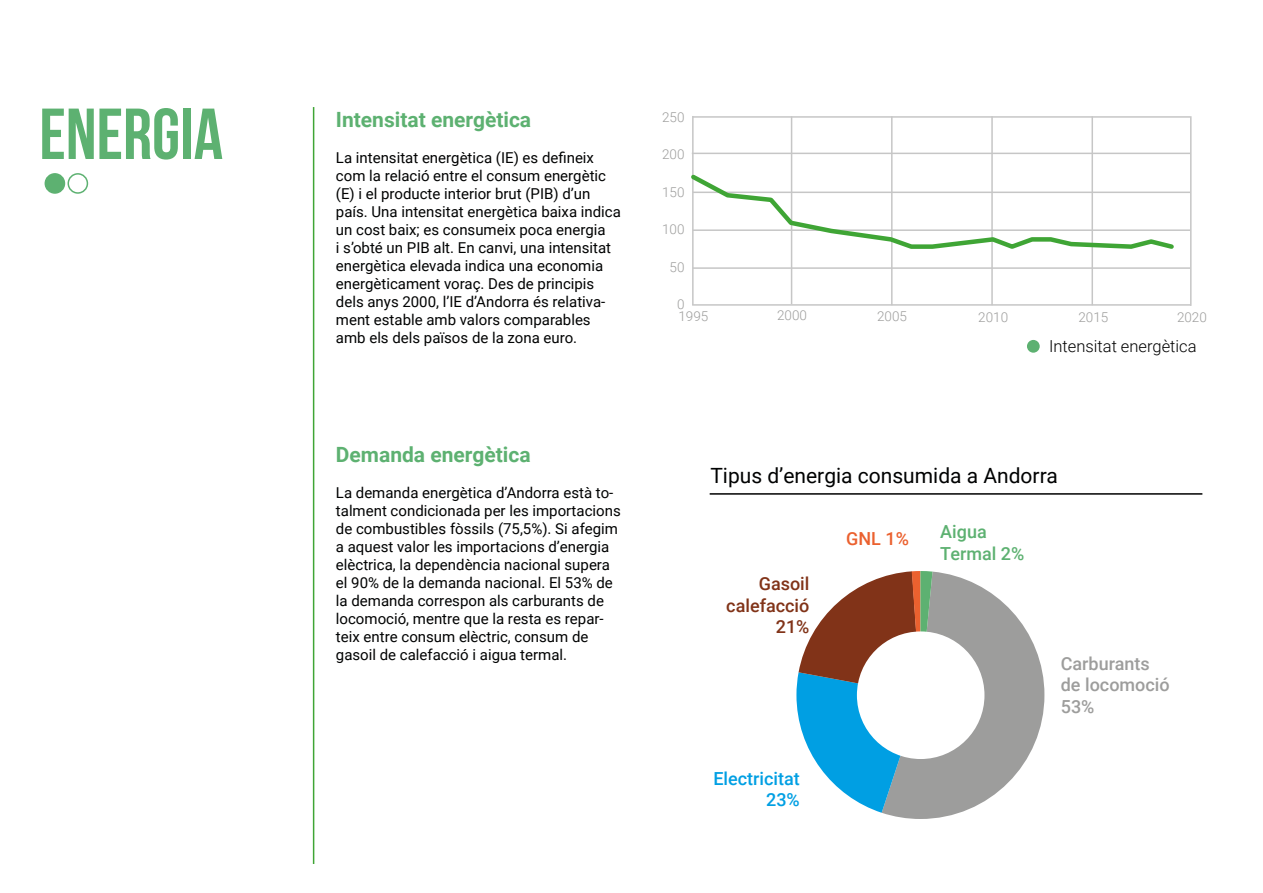
<style>
.page{position:relative;width:1263px;height:893px;background:#fff}
.page>*{position:absolute;margin:0;border:0;box-sizing:border-box;transform-origin:0 0}
.t1{font:72px "Bebas Neue";color:#5db171}
.t2{font:700 21px "Roboto";color:#5db171}
.t3{font:21px "Roboto";color:#010202}
.t4{font:500 18px/21.6px "Roboto";color:#9d9d9c}
.t5{font:500 18px/21.6px "Roboto";color:#813318;text-align:right}
.t6{font:500 18px/21.6px "Roboto";color:#009fe3;text-align:right}
.t7{font:500 18px/21.6px "Roboto";color:#5db171}
.t8{font:500 18px "Roboto";color:#eb612f}
.t9{font:300 16.5px "Roboto";color:#000}
.t10{font:15px/18px "Roboto";color:#010202}
.t11{font:300 13.5px "Roboto";color:#9d9d9c}
</style>
<div class="page">
<hr style="left:313px;top:107px;width:1px;height:757px;background:#3fa535">
<hr style="left:891px;top:116px;width:1px;height:189px;background:#c6c6c6">
<hr style="left:791px;top:116px;width:1px;height:188px;background:#c6c6c6">
<hr style="left:991px;top:116px;width:2px;height:189px;background:#c6c6c6">
<hr style="left:1091px;top:116px;width:2px;height:189px;background:#c6c6c6">
<div style="left:1027px;top:340px;width:13px;height:13px;background:#5db171;border-radius:50%"></div>
<hr style="left:1190px;top:116px;width:1px;height:190px;background:#c6c6c6">
<hr style="left:692px;top:153px;width:498px;height:1px;background:#c6c6c6">
<hr style="left:693px;top:116px;width:497px;height:2px;background:#c6c6c6">
<hr style="left:693px;top:192px;width:497px;height:1px;background:#c6c6c6">
<hr style="left:693px;top:229px;width:497px;height:2px;background:#c6c6c6">
<hr style="left:693px;top:267px;width:497px;height:2px;background:#c6c6c6">
<hr style="left:692px;top:304px;width:499px;height:2px;background:#c6c6c6">
<hr style="left:692px;top:116px;width:2px;height:189px;background:#c6c6c6">
<svg style="left:691px;top:171px;width:486px;height:81px"></svg>
<svg style="left:796px;top:571px;width:248px;height:248px"></svg>
<div style="left:857px;top:631px;width:127px;height:128px;background:#fff;border-radius:50%"></div>
<hr style="left:710px;top:493px;width:492px;height:2px;background:#000">
<div style="left:45px;top:174px;width:19px;height:19px;background:#5db171;border-radius:50%"></div>
<div style="left:45px;top:173px;width:20px;height:21px;border:2px solid #5db171;border-radius:50%"></div>
<div style="left:68px;top:173px;width:20px;height:21px;border:2px solid #5db171;border-radius:50%"></div>
<h1 class="t1" style="left:39px;top:95px;width:185px">ENERGIA</h1>
<h2 class="t2" style="left:336px;top:105px;width:197px">Intensitat energètica</h2>
<p class="t10" style="left:336px;top:148px;width:286px">La intensitat energètica (IE) es defineix com la relació entre el consum energètic (E) i el producte interior brut (PIB) d’un país. Una intensitat energètica baixa indica un cost baix; es consumeix poca energia<br>i s’obté un PIB alt. En canvi, una intensitat energètica elevada indica una economia energèticament voraç. Des de principis dels anys 2000, l’IE d’Andorra és relativa&shy;ment estable amb valors comparables amb els dels països de la zona euro.</p>
<h2 class="t2" style="left:336px;top:440px;width:196px">Demanda energètica</h2>
<p class="t10" style="left:336px;top:483px;width:286px">La demanda energètica d’Andorra està to&shy;talment condicionada per les importacions de combustibles fòssils (75,5%). Si afegim a aquest valor les importacions d’energia elèctrica, la dependència nacional supera el 90% de la demanda nacional. El 53% de la demanda correspon als carburants de locomoció, mentre que la resta es repar&shy;teix entre consum elèctric, consum de gasoil de calefacció i aigua termal.</p>
<p class="t11" style="left:662px;top:107px;width:24px">250</p>
<p class="t11" style="left:662px;top:145px;width:24px">200</p>
<p class="t11" style="left:662px;top:182px;width:24px">150</p>
<p class="t11" style="left:662px;top:220px;width:24px">100</p>
<p class="t11" style="left:669px;top:257px;width:16px">50</p>
<p class="t11" style="left:677px;top:295px;width:9px">0</p>
<p class="t11" style="left:777px;top:306px;width:31px">2000</p>
<p class="t11" style="left:877px;top:307px;width:31px">2005</p>
<p class="t11" style="left:978px;top:308px;width:31px">2010</p>
<p class="t11" style="left:1078px;top:308px;width:31px">2015</p>
<p class="t9" style="left:1049px;top:335px;width:149px">Intensitat energètica</p>
<p class="t11" style="left:678px;top:307px;width:31px">1995</p>
<p class="t11" style="left:1177px;top:307px;width:31px">2020</p>
<h2 class="t3" style="left:710px;top:461px;width:349px">Tipus d’energia consumida a Andorra</h2>
<p class="t5" style="left:726px;top:572px;width:85px">Gasoil calefacció<br>21%</p>
<p class="t6" style="left:713px;top:767px;width:88px">Electricitat<br>23%</p>
<p class="t8" style="left:846px;top:526px;width:64px">GNL 1%</p>
<p class="t7" style="left:940px;top:520px;width:86px">Aigua<br>Termal 2%</p>
<p class="t4" style="left:1061px;top:652px;width:110px">Carburants de locomoció<br>53%</p>
</div>
